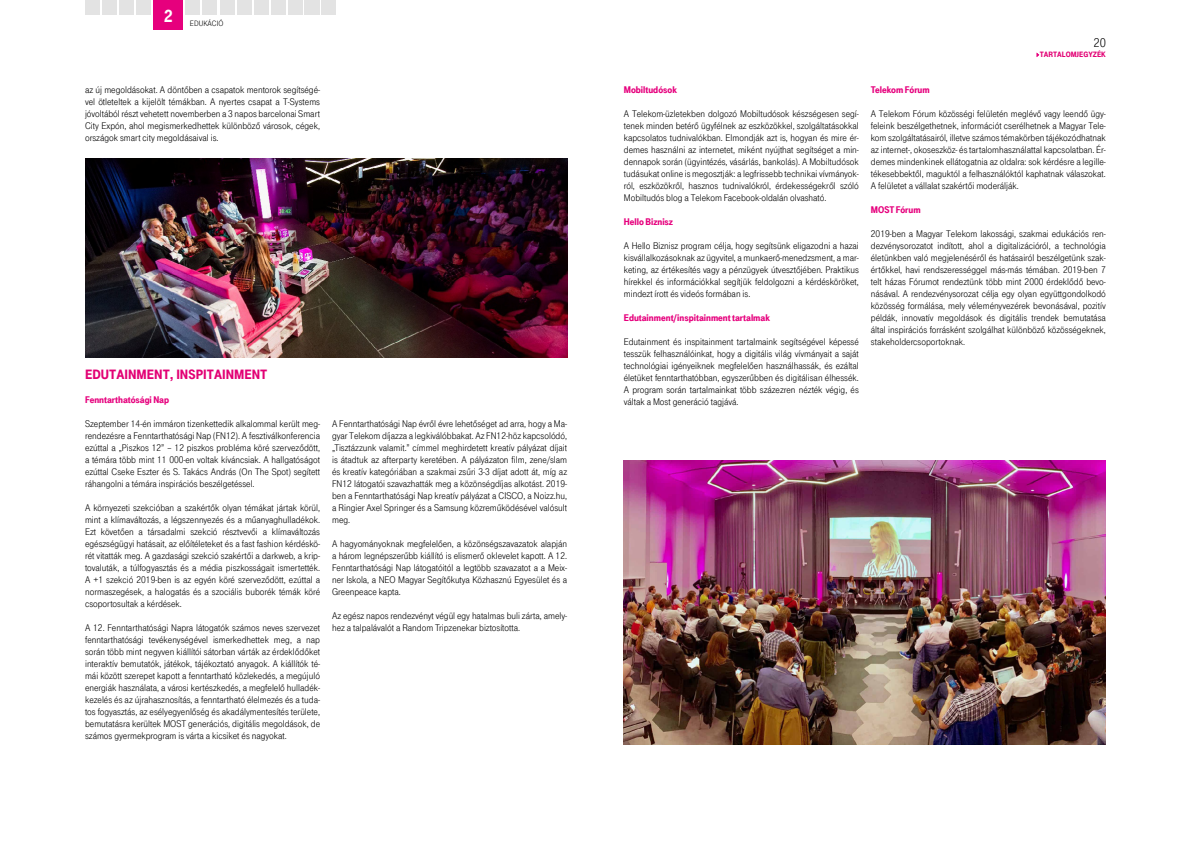
<style>
.page{position:relative;width:1191px;height:842px;background:#fff}
.page>*{position:absolute;margin:0;border:0;box-sizing:border-box;transform-origin:0 0}
.t1{font:900 18px "Tele Grotesk Headline";color:#fff}
.t2{font:900 14px "Tele Grotesk Headline";color:#e20074}
.t3{font:13px "Tele Grotesk Headline";color:#000}
.t4{font:10px/12px "Tele Grotesk Nor Regular";color:#000;text-align:justify}
.t5{font:10px "Tele Grotesk Ult Regular";color:#e6007d}
.t6{font:900 8px "Tele Grotesk Headline";color:#e20074}
.t7{font:8px "Tele Grotesk Headline";color:#000}
</style>
<div class="page">
<div style="left:153px;top:0;width:30px;height:30px;background:#e6007d"></div>
<div style="left:136px;top:0;width:15px;height:15px;background:#e3e3e3"></div>
<div style="left:185px;top:0;width:15px;height:15px;background:#e3e3e3"></div>
<div style="left:202px;top:0;width:15px;height:15px;background:#e3e3e3"></div>
<div style="left:220px;top:0;width:14px;height:15px;background:#e3e3e3"></div>
<div style="left:237px;top:0;width:14px;height:15px;background:#e3e3e3"></div>
<div style="left:254px;top:0;width:15px;height:15px;background:#e3e3e3"></div>
<div style="left:271px;top:0;width:15px;height:15px;background:#e3e3e3"></div>
<div style="left:288px;top:0;width:15px;height:15px;background:#e3e3e3"></div>
<div style="left:304px;top:0;width:15px;height:15px;background:#e3e3e3"></div>
<div style="left:119px;top:0;width:15px;height:15px;background:#e3e3e3"></div>
<div style="left:102px;top:0;width:15px;height:15px;background:#e3e3e3"></div>
<div style="left:85px;top:0;width:15px;height:15px;background:#e3e3e3"></div>
<div style="left:305px;top:0;width:15px;height:15px;background:#e3e3e3"></div>
<div style="left:321px;top:0;width:15px;height:15px;background:#e3e3e3"></div>
<img style="left:85px;top:159px;width:482px;height:199px">
<img style="left:624px;top:461px;width:482px;height:284px">
<h1 class="t1" style="left:164px;top:6px;width:10px">2</h1>
<p class="t7" style="left:190px;top:19px;width:35px">EDUKÁCIÓ</p>
<p class="t4" style="left:85px;top:84px;width:236px">az új megoldásokat. A döntőben a csapatok mentorok segítségé&shy;vel ötleteltek a kijelölt témákban. A nyertes csapat a T-Systems jóvoltából részt vehetett novemberben a 3 napos barcelonai Smart City Expón, ahol megismerkedhettek különböző városok, cégek, országok smart city megoldásaival is.</p>
<h2 class="t2" style="left:85px;top:367px;width:184px">EDUTAINMENT, INSPITAINMENT</h2>
<p class="t5" style="left:85px;top:394px;width:86px">Fenntarthatósági Nap</p>
<p class="t4" style="left:85px;top:418px;width:236px">Szeptember 14-én immáron tizenkettedik alkalommal került meg&shy;rendezésre a Fenntarthatósági Nap (FN12). A fesztiválkonferencia ezúttal a „Piszkos 12” – 12 piszkos probléma köré szerveződött, a témára több mint 11 000-en voltak kíváncsiak. A hallgatóságot ezúttal Cseke Eszter és S. Takács András (On The Spot) segített ráhangolni a témára inspirációs beszélgetéssel.</p>
<p class="t4" style="left:85px;top:502px;width:236px">A környezeti szekcióban a szakértők olyan témákat jártak körül, mint a klímaváltozás, a légszennyezés és a műanyaghulladékok.<br>Ezt követően a társadalmi szekció résztvevői a klímaváltozás egészségügyi hatásait, az előítéleteket és a fast fashion kérdéskö&shy;rét vitatták meg. A gazdasági szekció szakértői a darkweb, a krip&shy;tovaluták, a túlfogyasztás és a média piszkosságait ismertették.<br>A +1 szekció 2019-ben is az egyén köré szerveződött, ezúttal a normaszegések, a halogatás és a szociális buborék témák köré csoportosultak a kérdések.</p>
<p class="t4" style="left:85px;top:622px;width:236px">A 12. Fenntarthatósági Napra látogatók számos neves szervezet fenntarthatósági tevékenységével ismerkedhettek meg, a nap során több mint negyven kiállítói sátorban várták az érdeklődőket interaktív bemutatók, játékok, tájékoztató anyagok. A kiállítók té&shy;mái között szerepet kapott a fenntartható közlekedés, a megújuló energiák használata, a városi kertészkedés, a megfelelő hulladék&shy;kezelés és az újrahasznosítás, a fenntartható élelmezés és a tuda&shy;tos fogyasztás, az esélyegyenlőség és akadálymentesítés területe, bemutatásra kerültek MOST generációs, digitális megoldások, de számos gyermekprogram is várta a kicsiket és nagyokat.</p>
<p class="t4" style="left:332px;top:418px;width:236px">A Fenntarthatósági Nap évről évre lehetőséget ad arra, hogy a Ma&shy;gyar Telekom díjazza a legkiválóbbakat. Az FN12-höz kapcsolódó, „Tisztázzunk valamit.” címmel meghirdetett kreatív pályázat díjait is átadtuk az afterparty keretében. A pályázaton film, zene/slam és kreatív kategóriában a szakmai zsűri 3-3 díjat adott át, míg az FN12 látogatói szavazhatták meg a közönségdíjas alkotást. 2019- ben a Fenntarthatósági Nap kreatív pályázat a CISCO, a Noizz.hu, a Ringier Axel Springer és a Samsung közreműködésével valósult meg.</p>
<p class="t4" style="left:332px;top:538px;width:236px">A hagyományoknak megfelelően, a közönségszavazatok alapján a három legnépszerűbb kiállító is elismerő oklevelet kapott. A 12.<br>Fenntarthatósági Nap látogatóitól a legtöbb szavazatot a a Meix&shy;ner Iskola, a NEO Magyar Segítőkutya Közhasznú Egyesület és a Greenpeace kapta.</p>
<p class="t4" style="left:332px;top:610px;width:236px">Az egész napos rendezvényt végül egy hatalmas buli zárta, amely&shy;hez a talpalávalót a Random Tripzenekar biztosította.</p>
<p class="t5" style="left:624px;top:84px;width:55px">Mobiltudósok</p>
<p class="t4" style="left:624px;top:108px;width:236px">A Telekom-üzletekben dolgozó Mobiltudósok készségesen segí&shy;tenek minden betérő ügyfélnek az eszközökkel, szolgáltatásokkal kapcsolatos tudnivalókban. Elmondják azt is, hogyan és mire ér&shy;demes használni az internetet, miként nyújthat segítséget a min&shy;dennapok során (ügyintézés, vásárlás, bankolás). A Mobiltudósok tudásukat online is megosztják: a legfrissebb technikai vívmányok&shy;ról, eszközökről, hasznos tudnivalókról, érdekességekről szóló Mobiltudós blog a Telekom Facebook-oldalán olvasható.</p>
<p class="t5" style="left:624px;top:216px;width:51px">Hello Biznisz</p>
<p class="t4" style="left:624px;top:240px;width:236px">A Hello Biznisz program célja, hogy segítsünk eligazodni a hazai kisvállalkozásoknak az ügyvitel, a munkaerő-menedzsment, a mar&shy;keting, az értékesítés vagy a pénzügyek útvesztőjében. Praktikus hírekkel és információkkal segítjük feldolgozni a kérdésköröket, mindezt írott és videós formában is.</p>
<p class="t5" style="left:624px;top:312px;width:148px">Edutainment/inspitainment tartalmak</p>
<p class="t4" style="left:624px;top:336px;width:236px">Edutainment és inspitainment tartalmaink segítségével képessé tesszük felhasználóinkat, hogy a digitális világ vívmányait a saját technológiai igényeiknek megfelelően használhassák, és ezáltal életüket fenntarthatóbban, egyszerűbben és digitálisan élhessék.<br>A program során tartalmainkat több százezren nézték végig, és váltak a Most generáció tagjává.</p>
<h3 class="t3" style="left:1094px;top:35px;width:13px">20</h3>
<p class="t6" style="left:1039px;top:50px;width:6px">TARTALOMJEGYZÉK</p>
<p class="t5" style="left:871px;top:84px;width:60px">Telekom Fórum</p>
<p class="t4" style="left:871px;top:108px;width:236px">A Telekom Fórum közösségi felületén meglévő vagy leendő ügy&shy;feleink beszélgethetnek, információt cserélhetnek a Magyar Tele&shy;kom szolgáltatásairól, illetve számos témakörben tájékozódhatnak az internet-, okoseszköz- és tartalomhasználattal kapcsolatban. Ér&shy;demes mindenkinek ellátogatnia az oldalra: sok kérdésre a legille&shy;tékesebbektől, maguktól a felhasználóktól kaphatnak válaszokat.<br>A felületet a vállalat szakértői moderálják.</p>
<p class="t5" style="left:871px;top:204px;width:51px">MOST Fórum</p>
<p class="t4" style="left:871px;top:228px;width:236px">2019-ben a Magyar Telekom lakossági, szakmai edukációs ren&shy;dezvénysorozatot indított, ahol a digitalizációról, a technológia életünkben való megjelenéséről és hatásairól beszélgetünk szak&shy;értőkkel, havi rendszerességgel más-más témában. 2019-ben 7 telt házas Fórumot rendeztünk több mint 2000 érdeklődő bevo&shy;násával. A rendezvénysorozat célja egy olyan együttgondolkodó közösség formálása, mely véleményvezérek bevonásával, pozitív példák, innovatív megoldások és digitális trendek bemutatása által inspirációs forrásként szolgálhat különböző közösségeknek, stakeholdercsoportoknak.</p>
</div>
